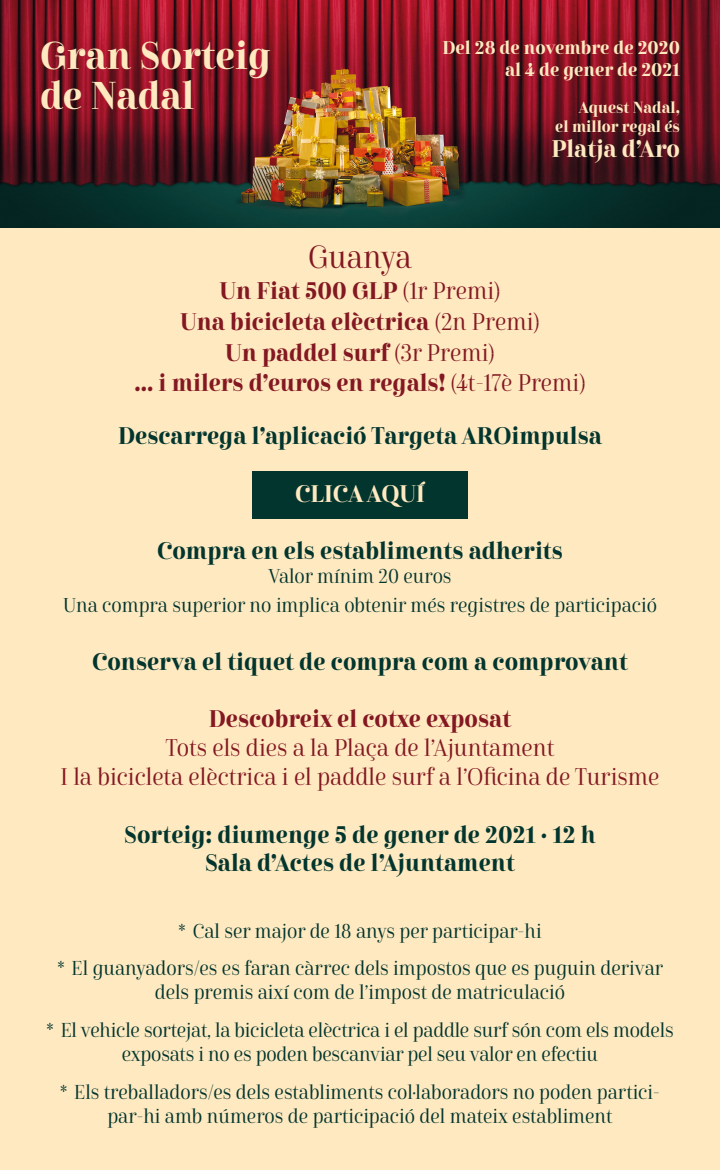
<style>
.page{position:relative;width:720px;height:1171px;background:#fff}
.page>*{position:absolute;margin:0;border:0;box-sizing:border-box;transform-origin:0 0}
.t1{font:38.76px/39.2px "Cabrito Didone Con Bol";color:#ffe9c0}
.t2{font:32px "Cabrito Didone Con Reg";color:#831822}
.t3{font:24px/28.8px "Cabrito Didone Con Bol";color:#02352e;text-align:center}
.t4{font:24px/30.8px "Cabrito Didone Con Bol";color:#831822;text-align:center}
.t5{font:24px/28.8px "Cabrito Didone Con Reg";color:#831822;text-align:center}
.t6{font:24px "Cabrito Didone Con Bol";color:#ffe9c0}
.t7{font:20px/37.6px "Cabrito Didone Con Reg";color:#02352e;text-align:center}
.t8{font:18.44px/22.1px "Cabrito Didone Con Bol";color:#ffe9c0;text-align:right}
.t9{font:16px/19.2px "Cabrito Didone Con Bol";color:#ffe9c0;text-align:right}
.s1{font-family:"Cabrito Didone Con Reg"}
</style>
<div class="page">
<div style="left:0;top:226px;width:720px;height:944px;background:#ffe9c0"></div>
<div style="left:252px;top:471px;width:216px;height:47px;background:#02352e"></div>
<img style="left:0;top:0;width:720px;height:227px">
<h1 class="t1" style="left:40px;top:37px;width:232px">Gran Sorteig de Nadal</h1>
<p class="t8" style="left:442px;top:37px;width:239px">Del 28 de novembre de 2020 al 4 de gener de 2021</p>
<p class="t9" style="left:555px;top:98px;width:126px">Aquest Nadal,<br>el millor regal és</p>
<p class="t6" style="left:551px;top:134px;width:130px">Platja d’Aro</p>
<h2 class="t2" style="left:308px;top:238px;width:105px">Guanya</h2>
<p class="t4" style="left:134px;top:275px;width:453px">Un Fiat 500 GLP <span class="s1">(1r Premi)<br></span>Una bicicleta elèctrica <span class="s1">(2n Premi)<br></span>Un paddel surf <span class="s1">(3r Premi)<br></span>... i milers d’euros en regals! <span class="s1">(4t-17è Premi)</span></p>
<p class="t3" style="left:118px;top:422px;width:485px">Descarrega l’aplicació Targeta AROimpulsa</p>
<p class="t6" style="left:295px;top:479px;width:131px">CLICA AQUÍ</p>
<p class="t3" style="left:157px;top:537px;width:407px">Compra en els establiments adherits</p>
<p class="t7" style="left:63px;top:562px;width:595px;line-height:28.8px">Valor mínim 20 euros<br>Una compra superior no implica obtenir més registres de participació</p>
<p class="t3" style="left:92px;top:647px;width:537px">Conserva el tiquet de compra com a comprovant</p>
<p class="t4" style="left:209px;top:704px;width:304px">Descobreix el cotxe exposat</p>
<p class="t5" style="left:61px;top:734px;width:600px">Tots els dies a la Plaça de l’Ajuntament<br>I la bicicleta elèctrica i el paddle surf a l’Oficina de Turisme</p>
<p class="t3" style="left:124px;top:820px;width:473px">Sorteig: diumenge 5 de gener de 2021 · 12 h<br>Sala d’Actes de l’Ajuntament</p>
<p class="t7" style="left:57px;top:912px;width:608px">* Cal ser major de 18 anys per participar-hi<br>* El guanyadors/es es faran càrrec dels impostos que es puguin derivar</p>
<p class="t7" style="left:46px;top:974px;width:629px">dels premis així com de l’impost de matriculació<br>* El vehicle sortejat, la bicicleta elèctrica i el paddle surf són com els models</p>
<p class="t7" style="left:60px;top:1035px;width:602px">exposats i no es poden bescanviar pel seu valor en efectiu<br>* Els treballadors/es dels establiments col·laboradors no poden partici-</p>
<p class="t7" style="left:107px;top:1097px;width:507px">par-hi amb números de participació del mateix establiment</p>
</div>
